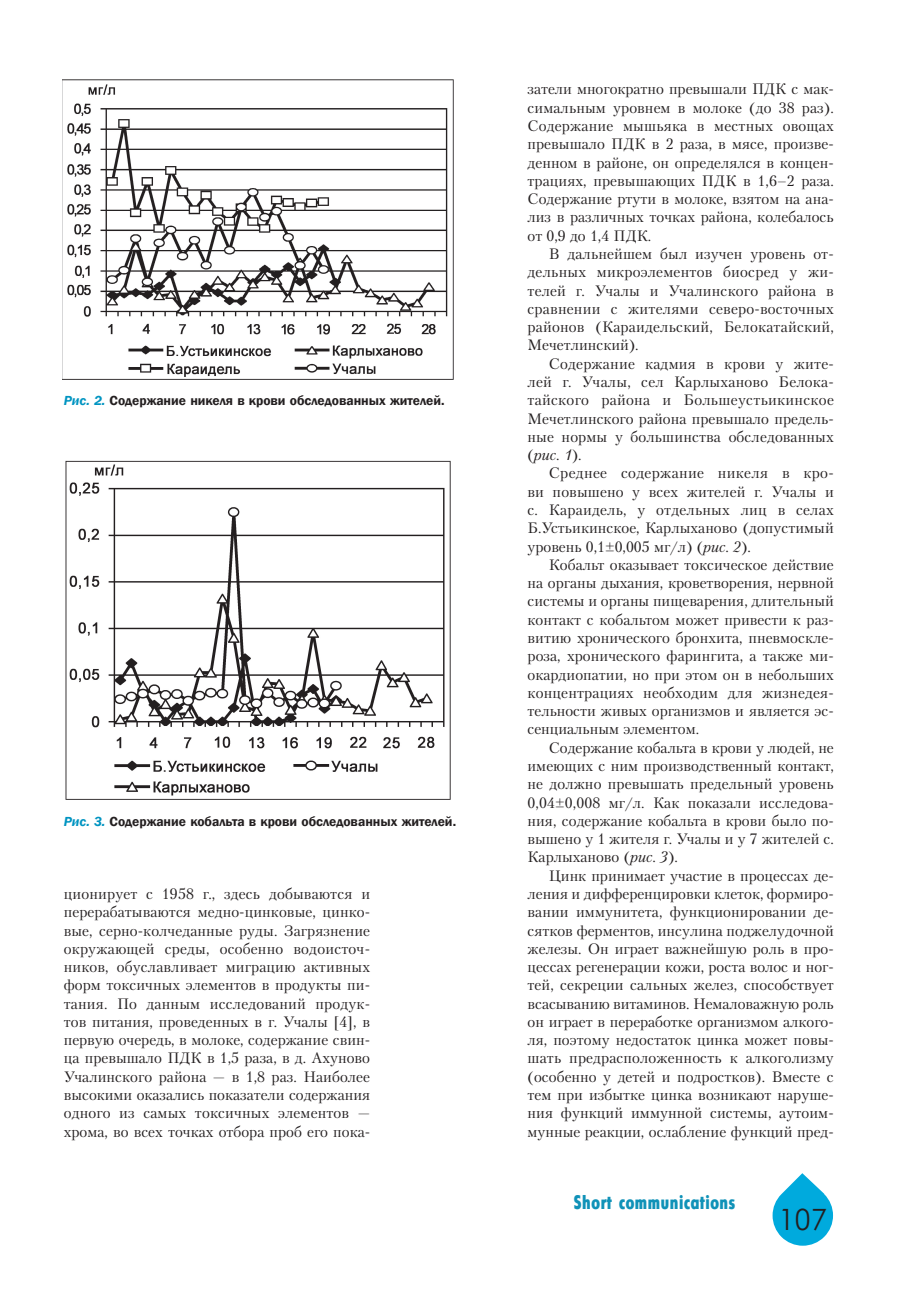
<style>
.page{position:relative;width:914px;height:1305px;background:#fff}
.page>*{position:absolute;margin:0;border:0;box-sizing:border-box;transform-origin:0 0}
.t1{font:30px "Futuris Cyrillic";color:#231f20}
.t2{font:19.5px "Futuris X Cond C";color:#1092b8}
.t3{font:15px/18.3px "Petersburg C";color:#231f20;text-align:justify}
.t4{font:600 13.5px "Franklin Gothic";color:#231f20}
.s1{font-style:italic;color:#0094c1}
.s2{font-style:italic}
</style>
<div class="page">
<svg style="left:772px;top:1173px;width:61px;height:73px"></svg>
<img style="left:62px;top:80px;width:391px;height:299px">
<img style="left:66px;top:460px;width:385px;height:340px">
<p class="t4" style="left:64px;top:393px;width:382px"><span class="s1">Рис. 2.</span> Содержание никеля в крови обследованных жителей.</p>
<p class="t4" style="left:64px;top:813px;width:394px"><span class="s1">Рис. 3.</span> Содержание кобальта в крови обследованных жителей.</p>
<p class="t3" style="left:64px;top:886px;width:308px">ционирует с 1958 г., здесь добываются и перерабатываются медно-цинковые, цинко&shy;вые, серно-колчеданные руды. Загрязнение окружающей среды, особенно водоисточ&shy;ников, обуславливает миграцию активных форм токсичных элементов в продукты пи&shy;тания. По данным исследований продук&shy;тов питания, проведенных в г. Учалы [4], в первую очередь, в молоке, содержание свин&shy;ца превышало ПДК в 1,5 раза, в д. Ахуново Учалинского района — в 1,8 раз. Наиболее высокими оказались показатели содержания одного из самых токсичных элементов — хрома, во всех точках отбора проб его пока-</p>
<p class="t3" style="left:527px;top:81px;width:308px">затели многократно превышали ПДК с мак&shy;симальным уровнем в молоке (до 38 раз).<br>Содержание мышьяка в местных овощах превышало ПДК в 2 раза, в мясе, произве&shy;денном в районе, он определялся в концен&shy;трациях, превышающих ПДК в 1,6–2 раза.<br>Содержание ртути в молоке, взятом на ана&shy;лиз в различных точках района, колебалось от 0,9 до 1,4 ПДК.</p>
<p class="t3" style="left:527px;top:246px;width:308px;text-indent:21px">В дальнейшем был изучен уровень от&shy;дельных микроэлементов биосред у жи&shy;телей г. Учалы и Учалинского района в сравнении с жителями северо-восточных районов (Караидельский, Белокатайский, Мечетлинский).</p>
<p class="t3" style="left:527px;top:355px;width:308px;text-indent:21px">Содержание кадмия в крови у жите&shy;лей г. Учалы, сел Карлыханово Белока&shy;тайского района и Большеусть икинское Мечетлинского района превышало предель&shy;ные нормы у большинства обследованных (<span class="s2">рис. 1</span>).</p>
<p class="t3" style="left:527px;top:465px;width:308px;text-indent:21px">Среднее содержание никеля в кро&shy;ви повышено у всех жителей г. Учалы и с. Караидель, у отдельных лиц в селах Б.Устьикинское, Карлыханово (допустимый уровень 0,1±0,005 мг/л) (<span class="s2">рис. 2</span>).</p>
<p class="t3" style="left:527px;top:557px;width:308px;text-indent:21px">Кобальт оказывает токсическое действие на органы дыхания, кроветворения, нервной системы и органы пищеварения, длительный контакт с кобальтом может привести к раз&shy;витию хронического бронхита, пневмоскле&shy;роза, хронического фарингита, а также ми&shy;окардиопатии, но при этом он в небольших концентрациях необходим для жизнедея&shy;тельности живых организмов и является эс&shy;сенциальным элементом.</p>
<p class="t3" style="left:527px;top:739px;width:308px;text-indent:21px">Содержание кобальта в крови у людей, не имеющих с ним производственный контакт, не должно превышать предельный уровень 0,04±0,008 мг/л. Как показали исследова&shy;ния, содержание кобальта в крови было по&shy;вышено у 1 жителя г. Учалы и у 7 жителей с.<br>Карлыханово (<span class="s2">рис. 3</span>).</p>
<p class="t3" style="left:527px;top:867px;width:308px;text-indent:21px">Цинк принимает участие в процессах де&shy;ления и дифференцировки клеток, формиро&shy;вании иммунитета, функционировании де&shy;сятков ферментов, инсулина поджелудочной железы. Он играет важнейшую роль в про&shy;цессах регенерации кожи, роста волос и ног&shy;тей, секреции сальных желез, способствует всасыванию витаминов. Немаловажную роль он играет в переработке организмом алкого&shy;ля, поэтому недостаток цинка может повы&shy;шать предрасположенность к алкоголизму (особенно у детей и подростков). Вместе с тем при избытке цинка возникают наруше&shy;ния функций иммунной системы, аутоим&shy;мунные реакции, ослабление функций пред-</p>
<h2 class="t2" style="left:574px;top:1191px;width:163px">Short communications</h2>
<h1 class="t1" style="left:778px;top:1207px;width:51px">107</h1>
</div>
